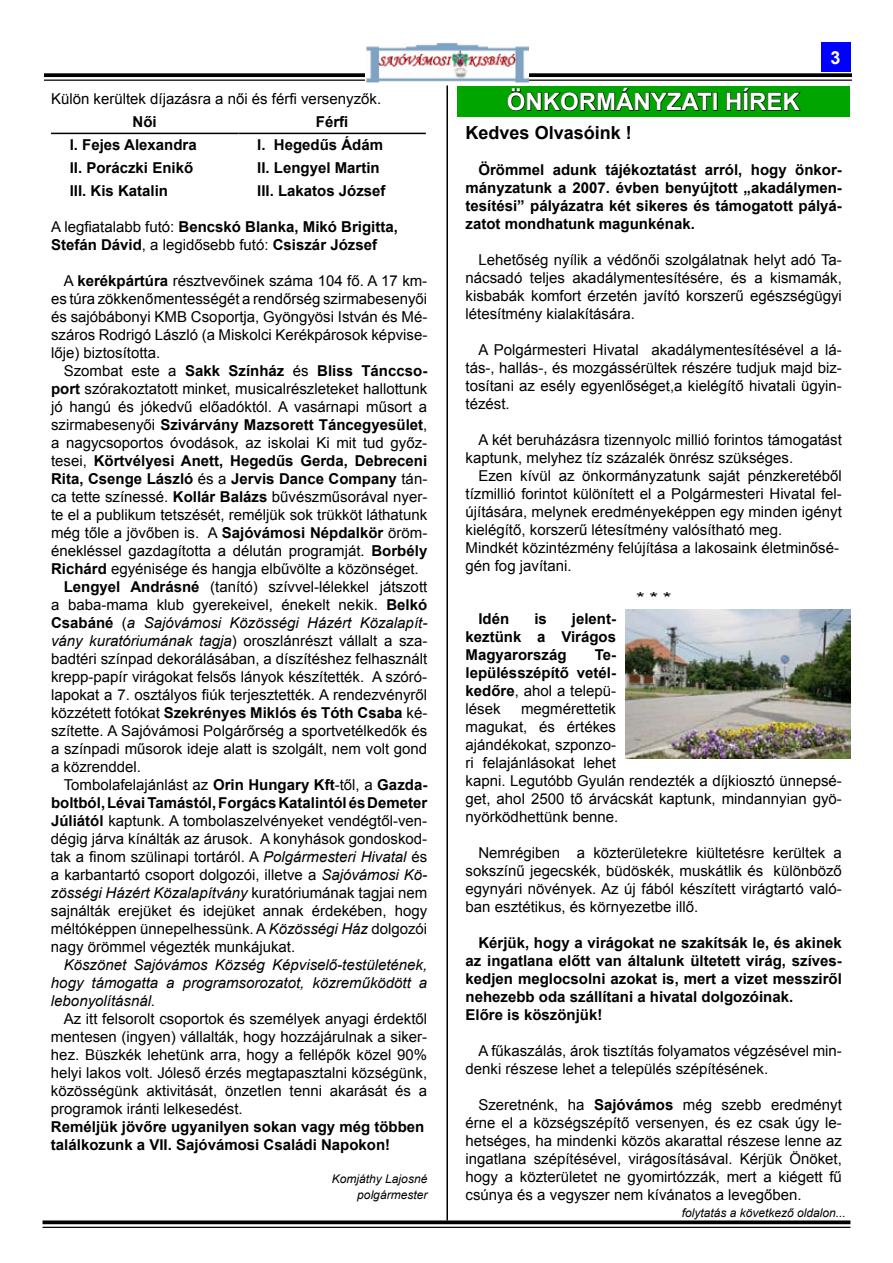
<style>
.page{position:relative;width:893px;height:1263px;background:#fff}
.page>*{position:absolute;margin:0;border:0;box-sizing:border-box;transform-origin:0 0}
.t1{font:700 24px "Arial";color:#fff}
.t2{font:700 18px "Arial";color:#000}
.t3{font:700 18px "Arial";color:#fff}
.t4{font:15px/18px "Arial";color:#000;text-align:justify}
.t5{font:700 15px/18px "Arial";color:#000}
.t6{font:italic 15px/18px "Arial";color:#000;text-align:justify}
.t7{font:15px "Arial";color:#000;scale:1.5 1}
.t8{font:italic 12px/16.2px "Arial";color:#000;text-align:right}
.s1{font-weight:400}
.s2{font-weight:700}
.s3{font-weight:700;font-style:normal}
.s4{font-style:normal}
.s5{font-style:italic}
</style>
<div class="page">
<div style="left:821px;top:43px;width:29px;height:29px;background:#00f"></div>
<svg style="left:44px;top:73px;width:808px;height:4px;background:#121212"></svg>
<hr style="left:44px;top:80px;width:808px;height:1px;background:#000">
<img style="left:365px;top:43px;width:164px;height:40px">
<hr style="left:51px;top:133px;width:187px;height:1px;background:#000">
<hr style="left:238px;top:133px;width:188px;height:1px;background:#000">
<div style="left:457px;top:86px;width:393px;height:31px;background:#00a500"></div>
<svg style="left:507px;top:88px;width:205px;height:23px"></svg>
<div style="left:713px;top:93px;width:4px;height:18px;border:1px solid #000"></div>
<svg style="left:726px;top:88px;width:75px;height:23px"></svg>
<img style="left:625px;top:609px;width:225px;height:149px">
<hr style="left:446px;top:85px;width:2px;height:1135px;background:#000">
<svg style="left:43px;top:1220px;width:807px;height:4px;background:#1d1d1d"></svg>
<hr style="left:43px;top:1227px;width:807px;height:1px;background:#000">
<p class="t4" style="left:51px;top:90px;width:332px">Külön kerültek díjazásra a női és férfi versenyzők.</p>
<p class="t5" style="left:133px;top:114px;width:26px">Női</p>
<p class="t5" style="left:316px;top:114px;width:34px">Férfi</p>
<p class="t5" style="left:70px;top:137px;width:128px">I. Fejes Alexandra</p>
<p class="t5" style="left:257px;top:137px;width:127px">I. Hegedűs Ádám</p>
<p class="t5" style="left:70px;top:159px;width:125px">II. Poráczki Enikő</p>
<p class="t5" style="left:257px;top:159px;width:124px">II. Lengyel Martin</p>
<p class="t5" style="left:70px;top:182px;width:100px">III. Kis Katalin</p>
<p class="t5" style="left:257px;top:182px;width:130px">III. Lakatos József</p>
<p class="t5" style="left:51px;top:218px;width:348px"><span class="s1">A legfiatalabb futó:</span> Bencskó Blanka, Mikó Brigitta,<br>Stefán Dávid<span class="s1">, a legidősebb futó:</span> Csiszár József</p>
<p class="t4" style="left:51px;top:272px;width:378px;text-indent:13px">A <span class="s2">kerékpártúra</span> résztvevőinek száma 104 fő. A 17 km&shy;es túra zökkenőmentességét a rendőrség szirmabesenyői és sajóbábonyi KMB Csoportja, Gyöngyösi István és Mé&shy;száros Rodrigó László (a Miskolci Kerékpárosok képvise&shy;lője) biztosította.</p>
<p class="t5" style="left:64px;top:362px;width:365px"><span class="s1">Szombat este a</span> Sakk Színház <span class="s1">és</span> Bliss Tánccso-</p>
<p class="t4" style="left:51px;top:380px;width:378px"><span class="s2">port</span> szórakoztatott minket, musicalrészleteket hallottunk</p>
<p class="t4" style="left:51px;top:398px;width:378px">jó hangú és jókedvű előadóktól. A vasárnapi műsort a</p>
<p class="t5" style="left:51px;top:416px;width:378px"><span class="s1">szirmabesenyői</span> Szivárvány Mazsorett Táncegyesület<span class="s1">,</span></p>
<p class="t4" style="left:51px;top:434px;width:378px">a nagycsoportos óvodások, az iskolai Ki mit tud győz-</p>
<p class="t5" style="left:51px;top:452px;width:378px"><span class="s1">tesei,</span> Körtvélyesi Anett, Hegedűs Gerda, Debreceni</p>
<p class="t5" style="left:51px;top:470px;width:378px">Rita, Csenge László <span class="s1">és a</span> Jervis Dance Company <span class="s1">tán-</span></p>
<p class="t4" style="left:51px;top:488px;width:378px">ca tette színessé. <span class="s2">Kollár Balázs</span> bűvészműsorával nyer-</p>
<p class="t4" style="left:51px;top:506px;width:378px">te el a publikum tetszését, reméljük sok trükköt láthatunk</p>
<p class="t4" style="left:51px;top:524px;width:378px">még tőle a jövőben is. A <span class="s2">Sajóvámosi Népdalkör</span> öröm-</p>
<p class="t4" style="left:51px;top:542px;width:378px">énekléssel gazdagította a délután programját. <span class="s2">Borbély</span></p>
<p class="t4" style="left:51px;top:560px;width:369px"><span class="s2">Richárd</span> egyénisége és hangja elbűvölte a közönséget.</p>
<p class="t4" style="left:64px;top:578px;width:365px"><span class="s2">Lengyel Andrásné</span> (tanító) szívvel-lélekkel játszott</p>
<p class="t4" style="left:51px;top:596px;width:378px">a baba-mama klub gyerekeivel, énekelt nekik. <span class="s2">Belkó</span></p>
<p class="t6" style="left:51px;top:614px;width:378px"><span class="s3">Csabáné</span> <span class="s4">(</span>a Sajóvámosi Közösségi Házért Közalapít-</p>
<p class="t4" style="left:51px;top:632px;width:378px"><span class="s5">vány kuratóriumának tagja</span>) oroszlánrészt vállalt a sza-</p>
<p class="t4" style="left:51px;top:650px;width:378px">badtéri színpad dekorálásában, a díszítéshez felhasznált</p>
<p class="t4" style="left:51px;top:668px;width:378px">krepp-papír virágokat felsős lányok készítették. A szóró-</p>
<p class="t4" style="left:51px;top:686px;width:378px">lapokat a 7. osztályos fiúk terjesztették. A rendezvényről</p>
<p class="t5" style="left:51px;top:704px;width:378px"><span class="s1">közzétett fotókat</span> Szekrényes Miklós és Tóth Csaba <span class="s1">ké-</span></p>
<p class="t4" style="left:51px;top:722px;width:378px">szítette. A Sajóvámosi Polgárőrség a sportvetélkedők és</p>
<p class="t4" style="left:51px;top:740px;width:378px">a színpadi műsorok ideje alatt is szolgált, nem volt gond</p>
<p class="t4" style="left:51px;top:758px;width:92px">a közrenddel.</p>
<p class="t4" style="left:64px;top:776px;width:365px">Tombolafelajánlást az <span class="s2">Orin Hungary Kft</span>-től, a <span class="s2">Gazda-</span></p>
<p class="t5" style="left:51px;top:794px;width:378px">boltból, Lévai Tamástól, Forgács Katalintól és Demeter</p>
<p class="t4" style="left:51px;top:812px;width:378px"><span class="s2">Júliától</span> kaptunk. A tombolaszelvényeket vendégtől-ven-</p>
<p class="t4" style="left:51px;top:830px;width:378px">dégig járva kínálták az árusok. A konyhások gondoskod-</p>
<p class="t4" style="left:51px;top:848px;width:378px">tak a finom szülinapi tortáról. A <span class="s5">Polgármesteri Hivatal</span> és</p>
<p class="t4" style="left:51px;top:866px;width:378px">a karbantartó csoport dolgozói, illetve a <span class="s5">Sajóvámosi Kö-</span></p>
<p class="t6" style="left:51px;top:884px;width:378px">zösségi Házért Közalapítvány <span class="s4">kuratóriumának tagjai nem</span></p>
<p class="t4" style="left:51px;top:902px;width:378px">sajnálták erejüket és idejüket annak érdekében, hogy</p>
<p class="t4" style="left:51px;top:920px;width:378px">méltóképpen ünnepelhessünk. A <span class="s5">Közösségi Ház</span> dolgozói</p>
<p class="t4" style="left:51px;top:938px;width:246px">nagy örömmel végezték munkájukat.</p>
<p class="t6" style="left:51px;top:956px;width:378px;text-indent:13px">Köszönet Sajóvámos Község Képviselő-testületének, hogy támogatta a programsorozatot, közreműködött a lebonyolításnál.</p>
<p class="t4" style="left:51px;top:1010px;width:378px;text-indent:13px">Az itt felsorolt csoportok és személyek anyagi érdektől mentesen (ingyen) vállalták, hogy hozzájárulnak a siker&shy;hez. Büszkék lehetünk arra, hogy a fellépők közel 90% helyi lakos volt. Jóleső érzés megtapasztalni községünk, közösségünk aktivitását, önzetlen tenni akarását és a programok iránti lelkesedést.</p>
<p class="t5" style="left:51px;top:1118px;width:375px">Reméljük jövőre ugyanilyen sokan vagy még többen találkozunk a VII. Sajóvámosi Családi Napokon!</p>
<p class="t8" style="left:332px;top:1170px;width:97px">Komjáthy Lajosné polgármester</p>
<p class="t3" style="left:831px;top:46px;width:12px">3</p>
<h1 class="t1" style="left:507px;top:86px;width:294px">ÖNKORMÁNYZATI HÍREK</h1>
<p class="t2" style="left:466px;top:120px;width:168px">Kedves Olvasóink !</p>
<p class="t5" style="left:466px;top:161px;width:378px;text-align:justify;text-indent:13px">Örömmel adunk tájékoztatást arról, hogy önkor&shy;mányzatunk a 2007. évben benyújtott „akadálymen&shy;tesítési” pályázatra két sikeres és támogatott pályá&shy;zatot mondhatunk magunkénak.</p>
<p class="t4" style="left:466px;top:250px;width:378px;text-indent:13px">Lehetőség nyílik a védőnői szolgálatnak helyt adó Ta&shy;nácsadó teljes akadálymentesítésére, és a kismamák, kisbabák komfort érzetén javító korszerű egészségügyi létesítmény kialakítására.</p>
<p class="t4" style="left:466px;top:340px;width:378px;text-indent:13px">A Polgármesteri Hivatal akadálymentesítésével a lá&shy;tás-, hallás-, és mozgássérültek részére tudjuk majd biz&shy;tosítani az esély egyenlőséget,a kielégítő hivatali ügyin&shy;tézést.</p>
<p class="t4" style="left:466px;top:430px;width:378px;text-indent:13px">A két beruházásra tizennyolc millió forintos támogatást kaptunk, melyhez tíz százalék önrész szükséges.</p>
<p class="t4" style="left:466px;top:466px;width:378px;text-align:left;text-indent:13px">Ezen kívül az önkormányzatunk saját pénzkeretéből tízmillió forintot különített el a Polgármesteri Hivatal fel&shy;újítására, melynek eredményeképpen egy minden igényt kielégítő, korszerű létesítmény valósítható meg.<br>Mindkét közintézmény felújítása a lakosaink életminősé&shy;gén fog javítani.</p>
<p class="t7" style="left:636px;top:588px;width:25px">***</p>
<p class="t5" style="left:478px;top:611px;width:32px">Idén</p>
<p class="t5" style="left:534px;top:611px;width:14px">is</p>
<p class="t5" style="left:466px;top:611px;width:152px;text-align:justify;text-indent:106px">jelent&shy;keztünk a Virágos Magyarország</p>
<p class="t5" style="left:466px;top:647px;width:152px;text-align:justify;text-indent:129px">Te&shy;lepülésszépítő vetél&shy;kedőre<span class="s1">, ahol a telepü&shy;lések</span></p>
<p class="t4" style="left:466px;top:700px;width:378px;text-align:left;text-indent:55px">megmérettetik<br>magukat, és értékes<br>ajándékokat, szponzo-<br>ri felajánlásokat lehet<br>kapni. Legutóbb Gyulán rendezték a díjkiosztó ünnepsé&shy;get, ahol 2500 tő árvácskát kaptunk, mindannyian gyö&shy;nyörködhettünk benne.</p>
<p class="t4" style="left:466px;top:844px;width:378px;text-indent:13px">Nemrégiben a közterületekre kiültetésre kerültek a sokszínű jegecskék, büdöskék, muskátlik és különböző egynyári növények. Az új fából készített virágtartó való&shy;ban esztétikus, és környezetbe illő.</p>
<p class="t5" style="left:466px;top:935px;width:378px;text-indent:13px">Kérjük, hogy a virágokat ne szakítsák le, és akinek az ingatlana előtt van általunk ültetett virág, szíves&shy;kedjen meglocsolni azokat is, mert a vizet messziről nehezebb oda szállítani a hivatal dolgozóinak.<br>Előre is köszönjük!</p>
<p class="t4" style="left:466px;top:1042px;width:378px;text-indent:13px">A fűkaszálás, árok tisztítás folyamatos végzésével min&shy;denki részese lehet a település szépítésének.</p>
<p class="t4" style="left:466px;top:1096px;width:378px;text-indent:13px">Szeretnénk, ha <span class="s2">Sajóvámos</span> még szebb eredményt érne el a községszépítő versenyen, és ez csak úgy le&shy;hetséges, ha mindenki közös akarattal részese lenne az ingatlana szépítésével, virágosításával. Kérjük Önöket, hogy a közterületet ne gyomirtózzák, mert a kiégett fű csúnya és a vegyszer nem kívánatos a levegőben.</p>
<p class="t8" style="left:682px;top:1205px;width:166px">folytatás a következő oldalon...</p>
</div>
